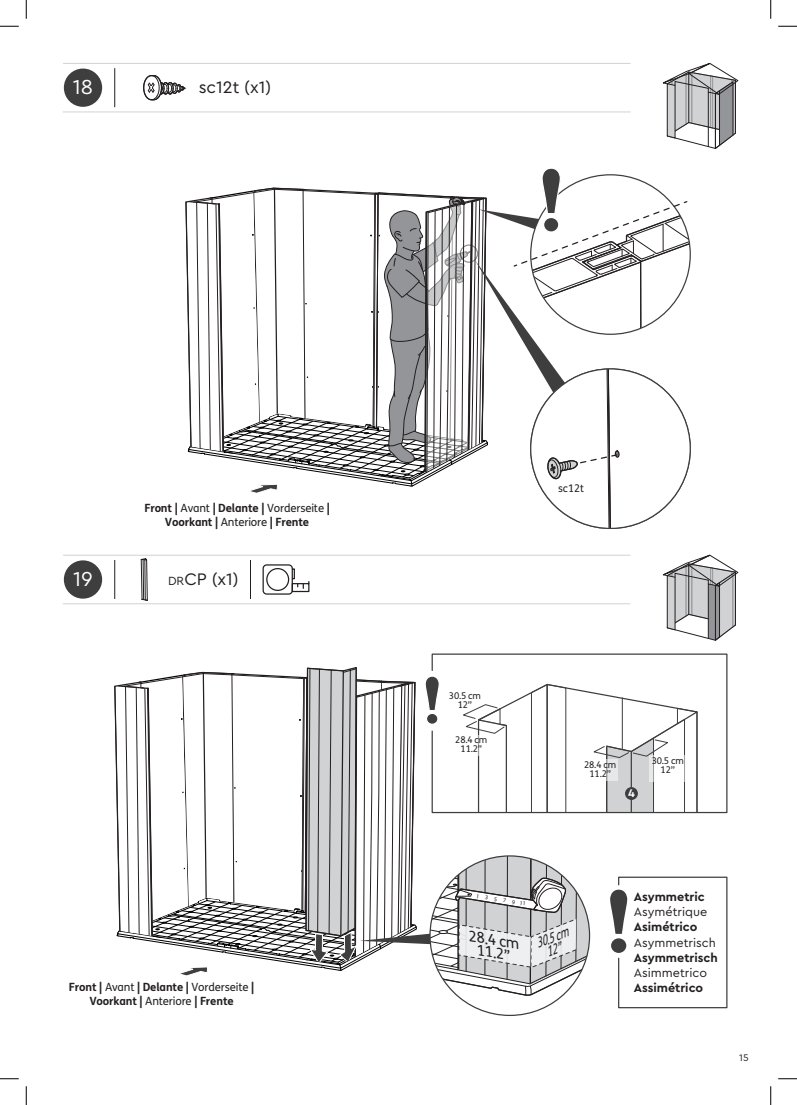
<style>
.page{position:relative;width:797px;height:1105px;background:#fff}
.page>*{position:absolute;margin:0;border:0;box-sizing:border-box;transform-origin:0 0}
.t1{font:21.25px "Cera Pro";color:#fff}
.t2{font:17.5px "Cera Pro";color:#231f20}
.t3{font:italic 14.62px/12.5px "FS Me Pro";color:#231f20;text-align:center}
.t4{font:italic 14px/12.1px "FS Me Pro";color:#231f20;text-align:center;scale:.69 1}
.t5{font:700 12.62px "Cera PRO";color:#231f20}
.t6{font:12.62px "Cera Pro";color:#231f20}
.t7{font:700 11.75px "Cera PRO";color:#fff}
.t8{font:700 11.38px/13.6px "FS Me Pro";letter-spacing:-.015em;color:#231f20;text-align:center}
.t9{font:10.62px "FS Me Pro";color:#231f20}
.t10{font:10px "Cera Pro";color:#231f20}
.t11{font:9.25px/9.2px "FS Me Pro";letter-spacing:-.02em;color:#231f20;text-align:center}
.s1{font-weight:400}
.s2{font-size:12.38px}
</style>
<div class="page">
<svg style="left:143px;top:75px;width:43px;height:26px"></svg>
<hr style="left:114px;top:68px;width:1px;height:39px;background:#231f20">
<div style="left:64px;top:69px;width:38px;height:38px;background:#3e3e3f;border-radius:50%"></div>
<hr style="left:63px;top:112px;width:567px;height:1px;background:#d1d2d4">
<hr style="left:63px;top:63px;width:567px;height:1px;background:#d1d2d4">
<svg style="left:185px;top:168px;width:506px;height:361px"></svg>
<svg style="left:662px;top:62px;width:76px;height:87px"></svg>
<svg style="left:141px;top:558px;width:7px;height:43px"></svg>
<hr style="left:250px;top:560px;width:1px;height:39px;background:#231f20">
<div style="left:262px;top:564px;width:31px;height:31px;border:1px solid #231f20;border-radius:4px"></div>
<div style="left:266px;top:568px;width:23px;height:23px;border:1px solid #231f20;border-radius:50%"></div>
<div style="left:292px;top:583px;width:17px;height:9px;border:1px solid #231f20"></div>
<svg style="left:292px;top:568px;width:13px;height:20px"></svg>
<hr style="left:114px;top:560px;width:1px;height:39px;background:#231f20">
<div style="left:64px;top:560px;width:38px;height:39px;background:#3e3e3f;border-radius:50%"></div>
<hr style="left:63px;top:603px;width:567px;height:1px;background:#d1d2d4">
<hr style="left:63px;top:555px;width:567px;height:1px;background:#d1d2d4">
<svg style="left:305px;top:231px;width:52px;height:374px"></svg>
<svg style="left:662px;top:554px;width:76px;height:87px"></svg>
<svg style="left:431px;top:653px;width:297px;height:7px"></svg>
<svg style="left:0;top:25px;width:19px;height:2px"></svg>
<svg style="left:778px;top:25px;width:19px;height:2px"></svg>
<svg style="left:0;top:1078px;width:19px;height:1px"></svg>
<svg style="left:778px;top:1078px;width:19px;height:1px"></svg>
<svg style="left:25px;top:0;width:2px;height:19px"></svg>
<svg style="left:25px;top:1086px;width:2px;height:19px"></svg>
<svg style="left:770px;top:0;width:1px;height:19px"></svg>
<svg style="left:770px;top:1086px;width:1px;height:19px"></svg>
<svg style="left:114px;top:660px;width:614px;height:349px"></svg>
<h1 class="t1" style="left:73px;top:73px;width:22px">18</h1>
<h2 class="t2" style="left:199px;top:75px;width:74px">sc12t (x1)</h2>
<p class="t8" style="left:144px;top:501px;width:187px">Front | <span class="s1">Avant</span> | Delante | <span class="s1">Vorderseite</span> |<br>Voorkant | <span class="s1">Anteriore</span> | Frente</p>
<h1 class="t1" style="left:73px;top:564px;width:21px">19</h1>
<h2 class="t2" style="left:168px;top:567px;width:72px"><span class="s2">DR</span>CP (x1)</h2>
<p class="t8" style="left:69px;top:980px;width:187px">Front | <span class="s1">Avant</span> | Delante | <span class="s1">Vorderseite</span> |<br>Voorkant | <span class="s1">Anteriore</span> | Frente</p>
<p class="t9" style="left:558px;top:481px;width:28px">sc12t</p>
<p class="t11" style="left:449px;top:691px;width:34px">30.5 cm<br>12’’</p>
<p class="t11" style="left:455px;top:735px;width:34px">28.4 cm<br>11.2’’</p>
<p class="t11" style="left:584px;top:760px;width:34px">28.4 cm<br>11.2’’</p>
<p class="t7" style="left:628px;top:785px;width:8px">4</p>
<p class="t11" style="left:651px;top:756px;width:34px">30.5 cm<br>12’’</p>
<p class="t3" style="left:471px;top:929px;width:53px;rotate:10deg">28.4 cm<br>11.2”</p>
<p class="t4" style="left:534px;top:938px;width:50px;rotate:-21deg">30.5 cm<br>12”</p>
<p class="t5" style="left:633px;top:889px;width:73px">Asymmetric</p>
<p class="t6" style="left:633px;top:904px;width:75px">Asymétrique</p>
<p class="t5" style="left:633px;top:919px;width:65px">Asimétrico</p>
<p class="t6" style="left:633px;top:934px;width:84px">Asymmetrisch</p>
<p class="t5" style="left:633px;top:949px;width:86px">Asymmetrisch</p>
<p class="t6" style="left:633px;top:964px;width:75px">Asimmetrico</p>
<p class="t5" style="left:633px;top:979px;width:71px">Assimétrico</p>
<p class="t10" style="left:739px;top:1050px;width:11px">15</p>
</div>
